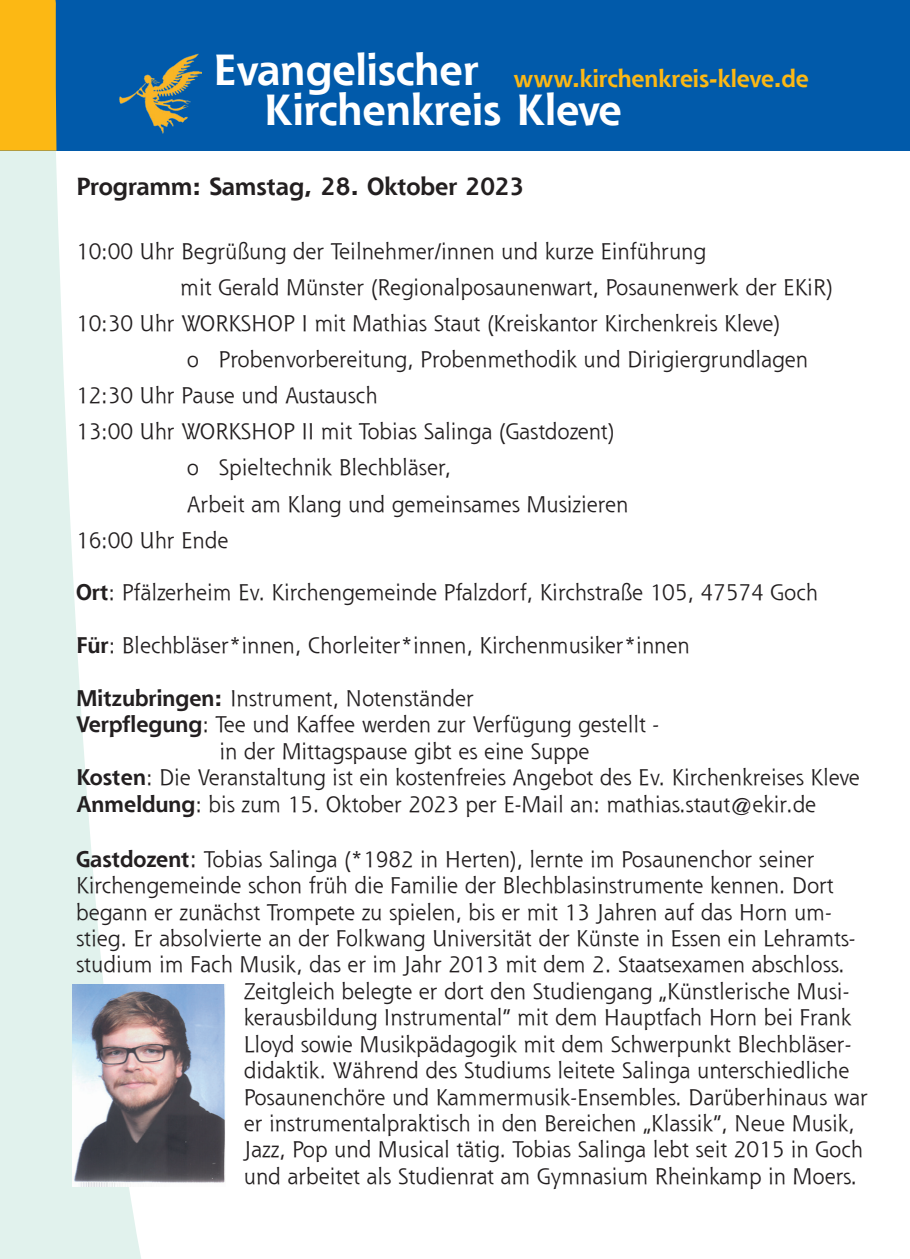
<style>
.page{position:relative;width:910px;height:1259px;background:#fff}
.page>*{position:absolute;margin:0;border:0;box-sizing:border-box;transform-origin:0 0}
.t1{font:700 42.2px "Shannon";color:#fff}
.t2{font:700 24px "Shannon";color:#231f20}
.t3{font:700 23.6px "Shannon";letter-spacing:-.005em;color:#fcb814}
.t4{font:22px/36px "Shannon";color:#231f20}
.s1{font-weight:700}
.s2{font-size:24px}
</style>
<div class="page">
<svg style="left:0;top:151px;width:141px;height:1108px;fill:#e1f2ed"></svg>
<div style="left:0;top:0;width:910px;height:151px;background:#015aaa"></div>
<div style="left:0;top:0;width:56px;height:151px;background:#fcb814"></div>
<img style="left:120px;top:53px;width:81px;height:81px">
<img style="left:73px;top:984px;width:152px;height:202px">
<p class="t1" style="left:213px;top:44px;width:267px">Evangelischer</p>
<p class="t3" style="left:514px;top:64px;width:296px">www.kirchenkreis-kleve.de</p>
<p class="t1" style="left:264px;top:83px;width:359px">Kirchenkreis Kleve</p>
<p class="t2" style="left:76px;top:171px;width:450px">Programm: Samstag, 28. Oktober 2023</p>
<p class="t4" style="left:180px;top:233px;width:654px;text-indent:-104px">10:00 Uhr Begrüßung der Teilnehmer/innen und kurze Einführung<br>mit Gerald Münster (Regionalposaunenwart, Posaunenwerk der EKiR)</p>
<p class="t4" style="left:76px;top:305px;width:705px">10:30 Uhr WORKSHOP I mit Mathias Staut (Kreiskantor Kirchenkreis Kleve)</p>
<p class="t4" style="left:187px;top:341px;width:623px">o Probenvorbereitung, Probenmethodik und Dirigiergrundlagen</p>
<p class="t4" style="left:76px;top:377px;width:303px">12:30 Uhr Pause und Austausch</p>
<p class="t4" style="left:76px;top:413px;width:540px">13:00 Uhr WORKSHOP II mit Tobias Salinga (Gastdozent)</p>
<p class="t4" style="left:187px;top:449px;width:443px">o Spieltechnik Blechbläser,<br>Arbeit am Klang und gemeinsames Musizieren</p>
<p class="t4" style="left:76px;top:521px;width:154px">16:00 Uhr Ende</p>
<p class="t4" style="left:76px;top:574px;width:743px"><span class="s1">Ort</span>: Pfälzerheim Ev. Kirchengemeinde Pfalzdorf, Kirchstraße 105, 47574 Goch</p>
<p class="t4" style="left:76px;top:627px;width:615px"><span class="s1">Für</span>: Blechbläser*innen, Chorleiter*innen, Kirchenmusiker*innen</p>
<p class="t4" style="left:76px;top:680px;width:399px"><span class="s1">Mitzubringen:</span> Instrument, Notenständer</p>
<p class="t4" style="left:76px;top:706px;width:585px"><span class="s1">Verpflegung</span>: Tee und Kaffee werden zur Verfügung gestellt -</p>
<p class="t4" style="left:219px;top:733px;width:372px">in der Mittagspause gibt es eine Suppe</p>
<p class="t4" style="left:76px;top:764px;width:785px;line-height:26.4px"><span class="s1">Kosten</span>: Die Veranstaltung ist ein kostenfreies Angebot des Ev. Kirchenkreises Kleve<br><span class="s1">Anmeldung</span>: bis zum 15. Oktober 2023 per E-Mail an: mathias.staut@ekir.de</p>
<p class="t4" style="left:76px;top:841px;width:740px"><span class="s1">Gastdozent</span><span class="s2">:</span> Tobias Salinga (*1982 in Herten), lernte im Posaunenchor seiner</p>
<p class="t4" style="left:76px;top:867px;width:759px">Kirchengemeinde schon früh die Familie der Blechblasinstrumente kennen. Dort</p>
<p class="t4" style="left:76px;top:893px;width:757px">begann er zunächst Trompete zu spielen, bis er mit 13 Jahren auf das Horn um-</p>
<p class="t4" style="left:76px;top:920px;width:781px">stieg. Er absolvierte an der Folkwang Universität der Künste in Essen ein Lehramts-</p>
<p class="t4" style="left:76px;top:946px;width:770px">studium im Fach Musik, das er im Jahr 2013 mit dem 2. Staatsexamen abschloss.</p>
<p class="t4" style="left:244px;top:973px;width:607px">Zeitgleich belegte er dort den Studiengang „Künstlerische Musi-</p>
<p class="t4" style="left:244px;top:999px;width:609px">kerausbildung Instrumental“ mit dem Hauptfach Horn bei Frank</p>
<p class="t4" style="left:244px;top:1025px;width:609px">Lloyd sowie Musikpädagogik mit dem Schwerpunkt Blechbläser-</p>
<p class="t4" style="left:244px;top:1052px;width:607px">didaktik. Während des Studiums leitete Salinga unterschiedliche</p>
<p class="t4" style="left:244px;top:1078px;width:626px">Posaunenchöre und Kammermusik-Ensembles. Darüberhinaus war</p>
<p class="t4" style="left:244px;top:1105px;width:612px">er instrumentalpraktisch in den Bereichen „Klassik“, Neue Musik,</p>
<p class="t4" style="left:244px;top:1131px;width:621px">Jazz, Pop und Musical tätig. Tobias Salinga lebt seit 2015 in Goch</p>
<p class="t4" style="left:244px;top:1157px;width:615px">und arbeitet als Studienrat am Gymnasium Rheinkamp in Moers.</p>
</div>
